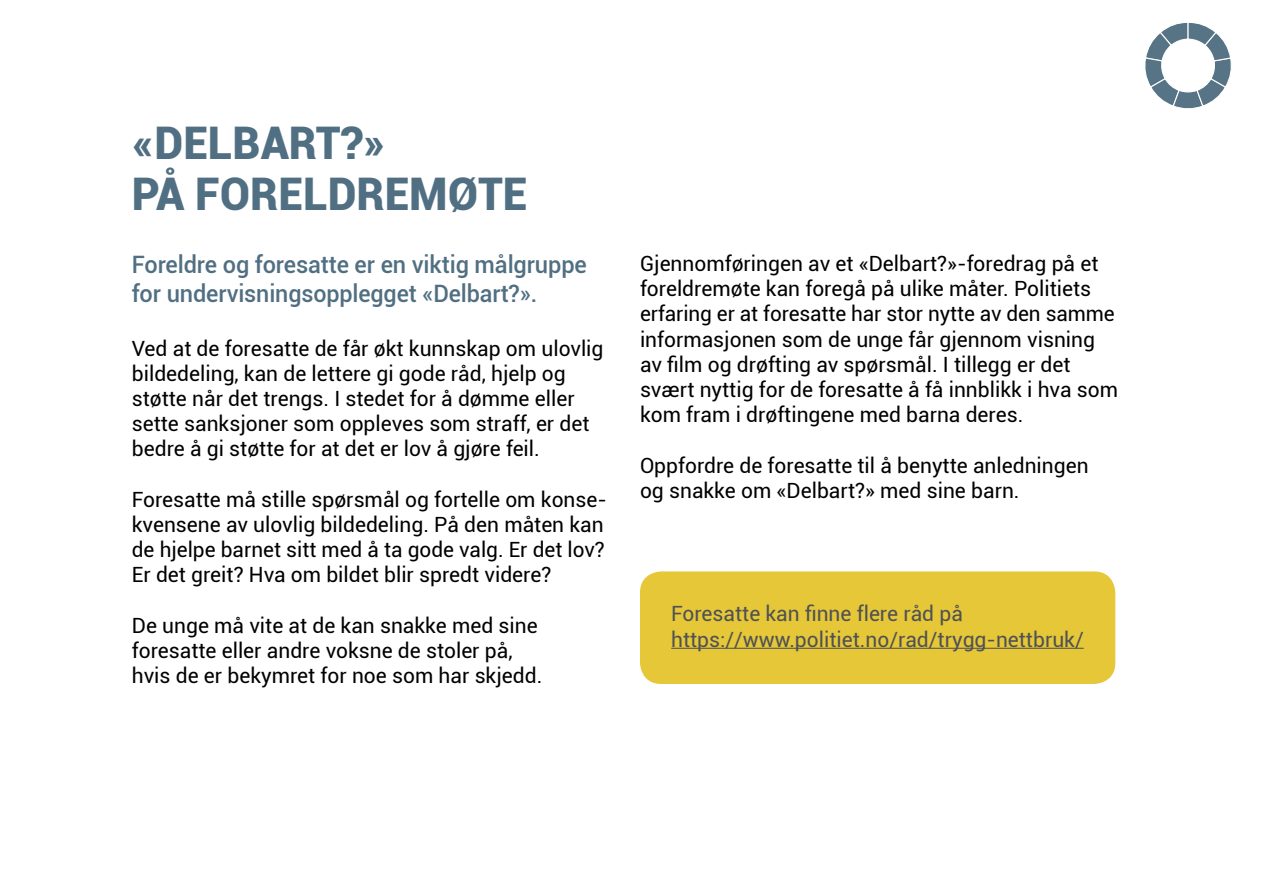
<style>
.page{position:relative;width:1263px;height:893px;background:#fff}
.page>*{position:absolute;margin:0;border:0;box-sizing:border-box;transform-origin:0 0}
.t1{font:900 45px/51px "Roboto";color:#516f82}
.t2{font:500 24px/28.8px "Roboto";letter-spacing:-.005em;color:#516f82}
.t3{font:21px/25.2px "Roboto";color:#000}
.t4{font:21px/25.5px "Roboto";color:#4f5155}
</style>
<div class="page">
<div style="left:640px;top:571px;width:475px;height:113px;background:#e5c738;border-radius:21px"></div>
<hr style="left:671px;top:648px;width:413px;height:1px;background:#4f5155">
<svg style="left:1145px;top:23px;width:86px;height:86px"></svg>
<h1 class="t1" style="left:132px;top:116px;width:397px">«DELBART?»<br>PÅ FORELDREMØTE</h1>
<p class="t2" style="left:132px;top:249px;width:456px">Foreldre og foresatte er en viktig målgruppe for undervisningsopplegget «Delbart?».</p>
<p class="t3" style="left:132px;top:335px;width:473px">Ved at de foresatte de får økt kunnskap om ulovlig bildedeling, kan de lettere gi gode råd, hjelp og støtte når det trengs. I stedet for å dømme eller sette sanksjoner som oppleves som straff, er det bedre å gi støtte for at det er lov å gjøre feil.</p>
<p class="t3" style="left:132px;top:486px;width:477px">Foresatte må stille spørsmål og fortelle om konse&shy;kvensene av ulovlig bildedeling. På den måten kan de hjelpe barnet sitt med å ta gode valg. Er det lov?<br>Er det greit? Hva om bildet blir spredt videre?</p>
<p class="t3" style="left:132px;top:612px;width:412px">De unge må vite at de kan snakke med sine foresatte eller andre voksne de stoler på, hvis de er bekymret for noe som har skjedd.</p>
<p class="t3" style="left:640px;top:250px;width:480px">Gjennomføringen av et «Delbart?»-foredrag på et foreldremøte kan foregå på ulike måter. Politiets erfaring er at foresatte har stor nytte av den samme informasjonen som de unge får gjennom visning av film og drøfting av spørsmål. I tillegg er det svært nyttig for de foresatte å få innblikk i hva som kom fram i drøftingene med barna deres.</p>
<p class="t3" style="left:640px;top:452px;width:450px">Oppfordre de foresatte til å benytte anledningen og snakke om «Delbart?» med sine barn.</p>
<p class="t4" style="left:671px;top:600px;width:414px">Foresatte kan finne flere råd på https://www.politiet.no/rad/trygg-nettbruk/</p>
</div>
